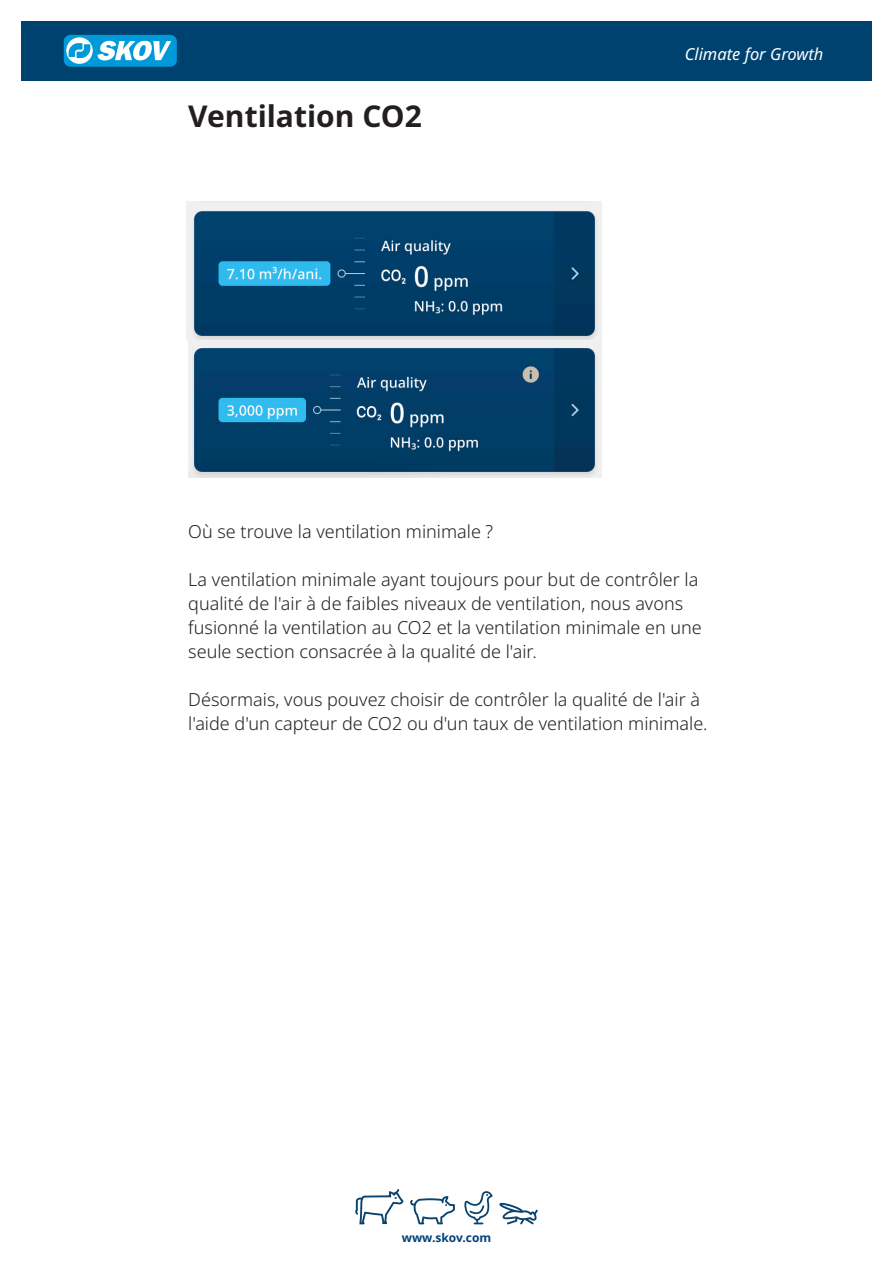
<style>
.page{position:relative;width:893px;height:1263px;background:#fff}
.page>*{position:absolute;margin:0;border:0;box-sizing:border-box;transform-origin:0 0}
.H2_Bold{font:700 30px "Noto Sans";color:#231f20}
.Brød{font:300 18px/24px "Noto Sans";color:#231f20}
.t1{font:italic 16.5px "Noto Sans";color:#fff}
.t2{font:700 12px "Noto Sans";color:#004279}
</style>
<div class="page">
<div style="left:21px;top:21px;width:851px;height:59px;background:#00426f"></div>
<div style="left:64px;top:35px;width:113px;height:32px;background:#009ad9;border-radius:7px"></div>
<svg style="left:66px;top:37px;width:27px;height:27px"></svg>
<svg style="left:98px;top:40px;width:73px;height:21px"></svg>
<svg style="left:69px;top:43px;width:21px;height:15px"></svg>
<svg style="left:355px;top:1189px;width:48px;height:35px"></svg>
<svg style="left:410px;top:1196px;width:45px;height:28px"></svg>
<svg style="left:464px;top:1191px;width:29px;height:33px"></svg>
<svg style="left:499px;top:1202px;width:39px;height:22px"></svg>
<img style="left:187px;top:201px;width:414px;height:276px">
<p class="H2_Bold" style="left:188px;top:95px;width:235px">Ventilation CO2</p>
<p class="t1" style="left:685px;top:42px;width:140px">Climate for Growth</p>
<p class="Brød" style="left:188px;top:520px;width:306px">Où se trouve la ventilation minimale ?</p>
<p class="Brød" style="left:188px;top:568px;width:515px">La ventilation minimale ayant toujours pour but de contrôler la qualité de l'air à de faibles niveaux de ventilation, nous avons fusionné la ventilation au CO2 et la ventilation minimale en une seule section consacrée à la qualité de l'air.</p>
<p class="Brød" style="left:188px;top:688px;width:521px">Désormais, vous pouvez choisir de contrôler la qualité de l'air à l'aide d'un capteur de CO2 ou d'un taux de ventilation minimale.</p>
<p class="t2" style="left:402px;top:1229px;width:91px">www.skov.com</p>
</div>
